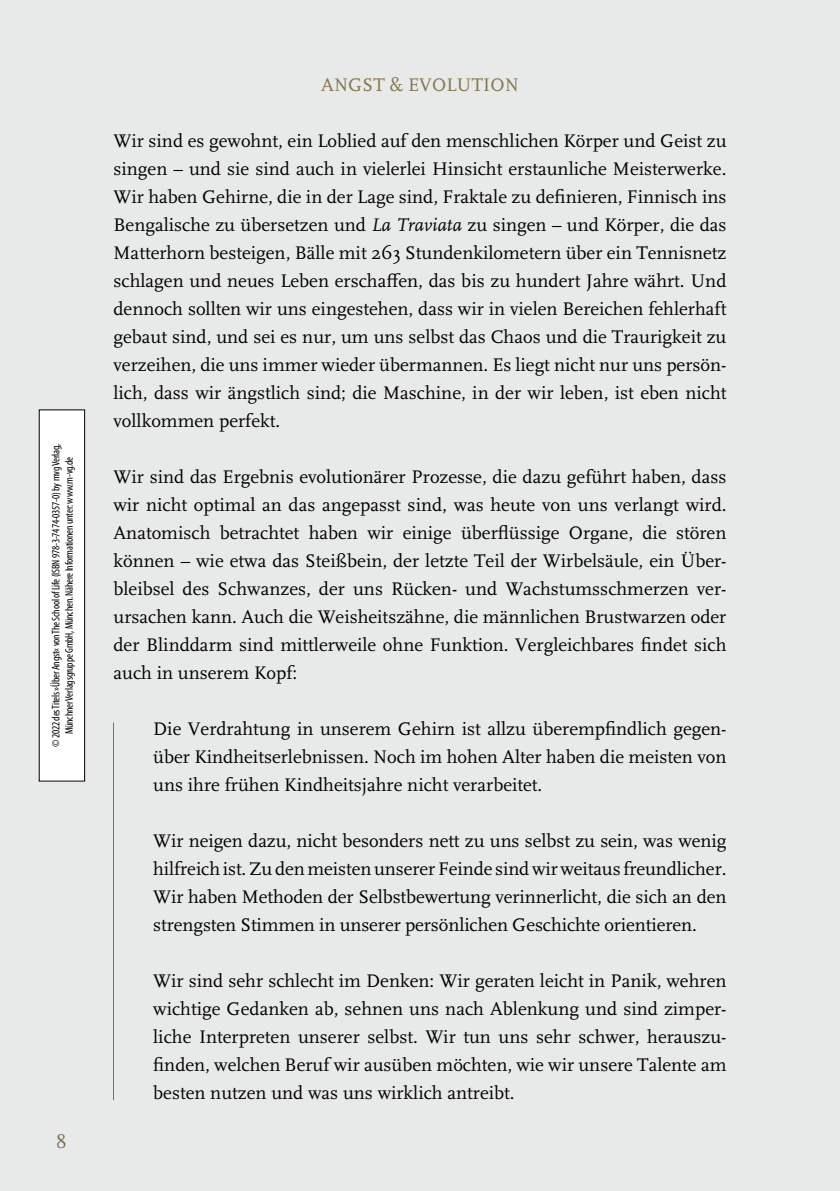
<style>
.page{position:relative;width:840px;height:1191px;background:#fff}
.page>*{position:absolute;margin:0;border:0;box-sizing:border-box;transform-origin:0 0}
.no_indent_line_space{font:19px/28px "Scala Pro";color:#000;text-align:justify}
.centred_heading{font:19px "Scala Pro";letter-spacing:.01em;color:#85754e}
.t1{font:condensed 11px/13.2px "Myriad Pro";letter-spacing:-.02em;color:#000;text-align:center}
.s1{font-style:italic}
</style>
<div class="page">
<div style="left:0;top:0;width:839px;height:1191px;background:#e8e9e9"></div>
<hr style="left:113px;top:722px;width:1px;height:378px;background:#85754e">
<div style="left:39px;top:410px;width:46px;height:371px;background:#fff"></div>
<div style="left:39px;top:409px;width:46px;height:372px;border:1px solid #000"></div>
<p class="t1" style="left:49px;top:747px;width:304px;rotate:-90deg">© 2022 des Titels »Über Angst« von The School of Life (ISBN 978-3-7474-0357-0) by mvg Verlag,<br>Münchner Verlagsgruppe GmbH, München. Nähere Informationen unter: www.m-vg.de</p>
<p class="centred_heading" style="left:57px;top:1130px;width:12px">8</p>
<p class="centred_heading" style="left:321px;top:73px;width:199px">ANGST &amp; EVOLUTION</p>
<p class="no_indent_line_space" style="left:113px;top:126px;width:614px">Wir sind es gewohnt, ein Loblied auf den menschlichen Körper und Geist zu singen – und sie sind auch in vielerlei Hinsicht erstaunliche Meisterwerke.<br>Wir haben Gehirne, die in der Lage sind, Fraktale zu definieren, Finnisch ins Bengalische zu übersetzen und <span class="s1">La Traviata</span> zu singen – und Körper, die das Matterhorn besteigen, Bälle mit 263 Stundenkilometern über ein Tennisnetz schlagen und neues Leben erschaffen, das bis zu hundert Jahre währt. Und dennoch sollten wir uns eingestehen, dass wir in vielen Bereichen fehlerhaft gebaut sind, und sei es nur, um uns selbst das Chaos und die Traurigkeit zu verzeihen, die uns immer wieder übermannen. Es liegt nicht nur uns persön&shy;lich, dass wir ängstlich sind; die Maschine, in der wir leben, ist eben nicht vollkommen perfekt.</p>
<p class="no_indent_line_space" style="left:113px;top:462px;width:614px">Wir sind das Ergebnis evolutionärer Prozesse, die dazu geführt haben, dass wir nicht optimal an das angepasst sind, was heute von uns verlangt wird.<br>Anatomisch betrachtet haben wir einige überflüssige Organe, die stören können – wie etwa das Steißbein, der letzte Teil der Wirbelsäule, ein Über&shy;bleibsel des Schwanzes, der uns Rücken- und Wachstumsschmerzen ver&shy;ursachen kann. Auch die Weisheitszähne, die männlichen Brustwarzen oder der Blinddarm sind mittlerweile ohne Funktion. Vergleichbares findet sich auch in unserem Kopf:</p>
<p class="no_indent_line_space" style="left:153px;top:714px;width:574px">Die Verdrahtung in unserem Gehirn ist allzu überempfindlich gegen&shy;über Kindheitserlebnissen. Noch im hohen Alter haben die meisten von uns ihre frühen Kindheitsjahre nicht verarbeitet.</p>
<p class="no_indent_line_space" style="left:153px;top:826px;width:574px">Wir neigen dazu, nicht besonders nett zu uns selbst zu sein, was wenig hilfreich ist. Zu den meisten unserer Feinde sind wir weitaus freundlicher.<br>Wir haben Methoden der Selbstbewertung verinnerlicht, die sich an den strengsten Stimmen in unserer persönlichen Geschichte orientieren.</p>
<p class="no_indent_line_space" style="left:153px;top:966px;width:574px">Wir sind sehr schlecht im Denken: Wir geraten leicht in Panik, wehren wichtige Gedanken ab, sehnen uns nach Ablenkung und sind zimper&shy;liche Interpreten unserer selbst. Wir tun uns sehr schwer, herauszu&shy;finden, welchen Beruf wir ausüben möchten, wie wir unsere Talente am besten nutzen und was uns wirklich antreibt.</p>
</div>
